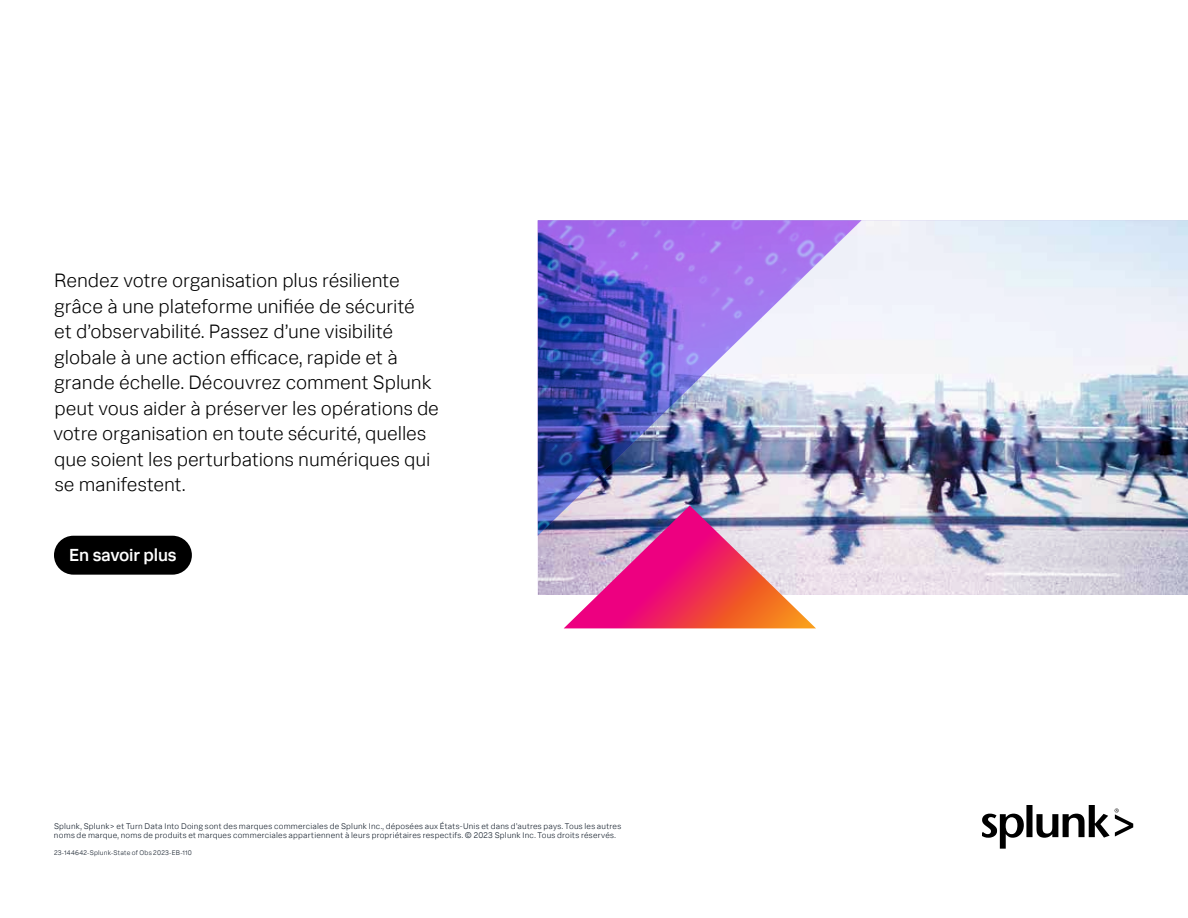
<style>
.page{position:relative;width:1188px;height:918px;background:#fff}
.page>*{position:absolute;margin:0;border:0;box-sizing:border-box;transform-origin:0 0}
.t1{font:300 19.5px/25.5px "Splunk Data Sans Pro";letter-spacing:-.005em;color:#000}
.t2{font:500 17.55px "Splunk Data Sans Pro";letter-spacing:-.01em;color:#fff}
.t3{font:300 8.25px/8.6px "Splunk Data Sans Pro";letter-spacing:.025em;color:#0c1724}
.t4{font:300 6.75px "Splunk Data Sans Pro";letter-spacing:.025em;color:#0c1724}
</style>
<div class="page">
<img style="left:538px;top:220px;width:650px;height:375px">
<img style="left:538px;top:220px;width:324px;height:316px">
<svg style="left:564px;top:506px;width:252px;height:122px;background:#d97297"></svg>
<svg style="left:982px;top:805px;width:151px;height:44px"></svg>
<div style="left:54px;top:536px;width:138px;height:39px;background:#000;border-radius:19px"></div>
<p class="t1" style="left:54px;top:267px;width:387px">Rendez votre organisation plus résiliente grâce à une plateforme unifiée de sécurité<br>et d’observabilité. Passez d’une visibilité globale à une action efficace, rapide et à grande échelle. Découvrez comment Splunk peut vous aider à préserver les opérations de votre organisation en toute sécurité, quelles que soient les perturbations numériques qui se manifestent.</p>
<p class="t2" style="left:69px;top:544px;width:109px">En savoir plus</p>
<p class="t3" style="left:54px;top:822px;width:569px">Splunk, Splunk&gt; et Turn Data Into Doing sont des marques commerciales de Splunk Inc., déposées aux États-U nis et dans d’autres pays. Tous les autres noms de marque, noms de produits et marques commerciales appartiennent à leurs propriétaires respectifs. © 2023 Splunk Inc. Tous droits réservés.</p>
<p class="t4" style="left:54px;top:849px;width:139px">23-144642-Splunk-State of Obs 2023-EB-110</p>
</div>
